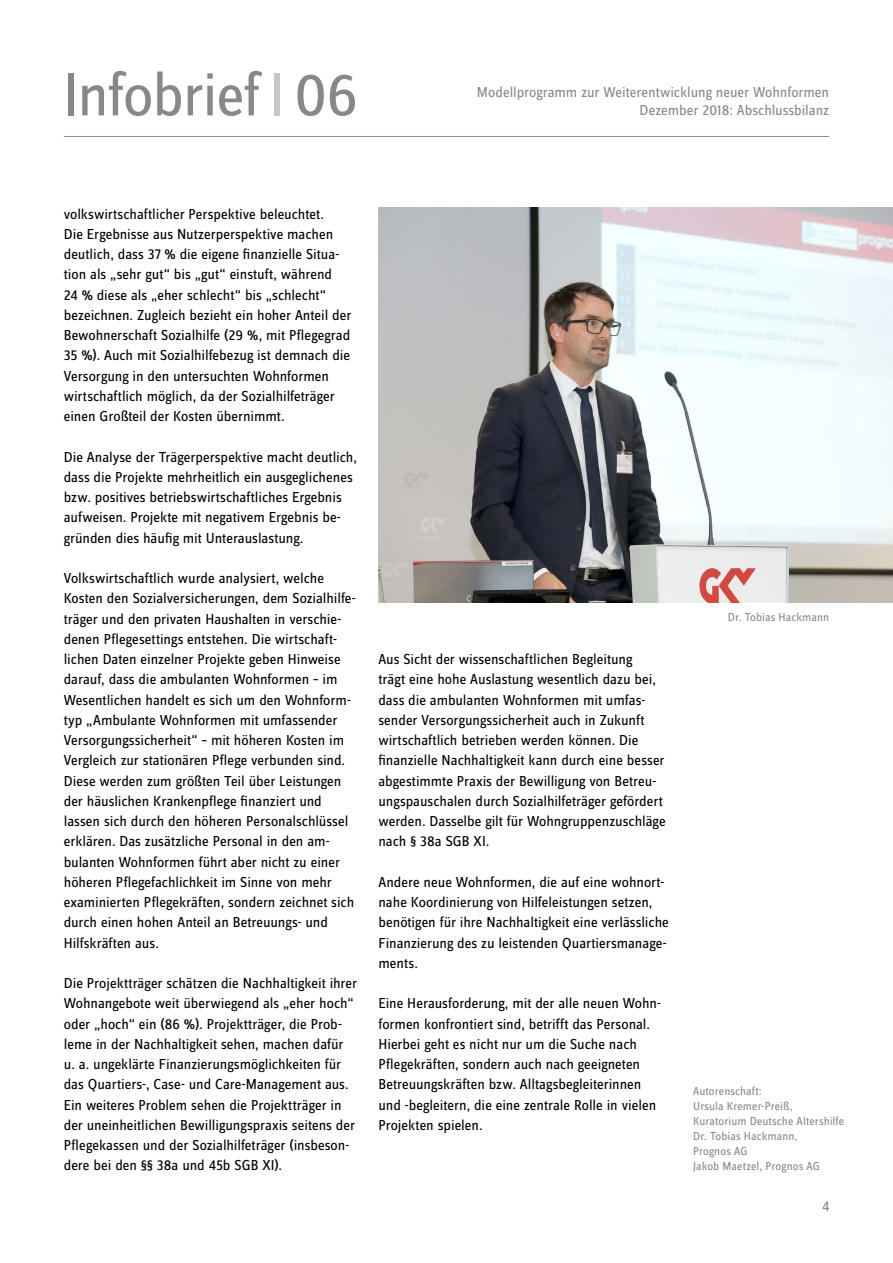
<style>
.page{position:relative;width:893px;height:1263px;background:#fff}
.page>*{position:absolute;margin:0;border:0;box-sizing:border-box;transform-origin:0 0}
.t1{font:63px "Zine Sans Dis";letter-spacing:-.02em;color:#87888a}
.t2{font:15px/20.2px "Zine Sans Dis";color:#000}
.t3{font:15px "Zine Sans Dis";color:#87888a}
.t4{font:12px/15px "Zine Sans Dis";letter-spacing:.005em;color:#87888a}
</style>
<div class="page">
<hr style="left:64px;top:136px;width:765px;height:1px;background:#87888a">
<div style="left:274px;top:73px;width:6px;height:42px;background:#c6c7c8"></div>
<img style="left:378px;top:207px;width:515px;height:396px">
<h1 class="t1" style="left:63px;top:65px;width:297px">Infobrief 06</h1>
<p class="t3" style="left:477px;top:85px;width:354px">Modellprogramm zur Weiterentwicklung neuer Wohnformen</p>
<p class="t3" style="left:640px;top:103px;width:191px">Dezember 2018: Abschlussbilanz</p>
<p class="t2" style="left:64px;top:204px;width:289px">volkswirtschaftlicher Perspektive beleuchtet.<br>Die Ergebnisse aus Nutzerperspektive machen deutlich, dass 37 % die eigene finanzielle Situa&shy;tion als „sehr gut“ bis „gut“ einstuft, während<br>24 % diese als „eher schlecht“ bis „schlecht“ bezeichnen. Zugleich bezieht ein hoher Anteil der Bewohnerschaft Sozialhilfe (29 %, mit Pflegegrad 35 %). Auch mit Sozialhilfebezug ist demnach die Versorgung in den untersuchten Wohnformen wirtschaftlich möglich, da der Sozialhilfeträger einen Großteil der Kosten übernimmt.</p>
<p class="t2" style="left:64px;top:447px;width:295px">Die Analyse der Trägerperspektive macht deutlich, dass die Projekte mehrheitlich ein ausgeglichenes bzw. positives betriebswirtschaftliches Ergebnis aufweisen. Projekte mit negativem Ergebnis be&shy;gründen dies häufig mit Unterauslastung.</p>
<p class="t2" style="left:64px;top:569px;width:293px">Volkswirtschaftlich wurde analysiert, welche Kosten den Sozialversicherungen, dem Sozialhilfe&shy;träger und den privaten Haushalten in verschie&shy;denen Pflegesettings entstehen. Die wirtschaft&shy;lichen Daten einzelner Projekte geben Hinweise darauf, dass die ambulanten Wohnformen – im Wesentlichen handelt es sich um den Wohnform&shy;typ „Ambulante Wohnformen mit umfassender Versorgungssicherheit“ – mit höheren Kosten im Vergleich zur stationären Pflege verbunden sind.<br>Diese werden zum größten Teil über Leistungen der häuslichen Krankenpflege finanziert und lassen sich durch den höheren Personalschlüssel erklären. Das zusätzliche Personal in den am&shy;bulanten Wohnformen führt aber nicht zu einer höheren Pflegefachlichkeit im Sinne von mehr examinierten Pflegekräften, sondern zeichnet sich durch einen hohen Anteil an Betreuungs- und Hilfskräften aus.</p>
<p class="t2" style="left:64px;top:974px;width:295px">Die Projektträger schätzen die Nachhaltigkeit ihrer Wohnangebote weit überwiegend als „eher hoch“ oder „hoch“ ein (86 %). Projektträger, die Prob&shy;leme in der Nachhaltigkeit sehen, machen dafür u. a. ungeklärte Finanzierungsmöglichkeiten für das Quartiers-, Case- und Care-Management aus.<br>Ein weiteres Problem sehen die Projektträger in der uneinheitlichen Bewilligungspraxis seitens der Pflegekassen und der Sozialhilfeträger (insbeson&shy;dere bei den §§ 38a und 45b SGB XI).</p>
<p class="t2" style="left:378px;top:650px;width:289px">Aus Sicht der wissenschaftlichen Begleitung<br>trägt eine hohe Auslastung wesentlich dazu bei, dass die ambulanten Wohnformen mit umfas&shy;sender Versorgungssicherheit auch in Zukunft wirtschaftlich betrieben werden können. Die finanzielle Nachhaltigkeit kann durch eine besser abgestimmte Praxis der Bewilligung von Betreu&shy;ungspauschalen durch Sozialhilfeträger gefördert werden. Dasselbe gilt für Wohngruppenzuschläge nach § 38a SGB XI.</p>
<p class="t2" style="left:378px;top:872px;width:292px">Andere neue Wohnformen, die auf eine wohnort&shy;nahe Koordinierung von Hilfeleistungen setzen, benötigen für ihre Nachhaltigkeit eine verlässliche Finanzierung des zu leistenden Quartiersmanage&shy;ments.</p>
<p class="t2" style="left:378px;top:994px;width:284px">Eine Herausforderung, mit der alle neuen Wohn&shy;formen konfrontiert sind, betrifft das Personal.<br>Hierbei geht es nicht nur um die Suche nach Pflegekräften, sondern auch nach geeigneten Betreuungskräften bzw. Alltagsbegleiterinnen und -begleitern, die eine zentrale Rolle in vielen Projekten spielen.</p>
<p class="t4" style="left:728px;top:610px;width:103px">Dr. Tobias Hackmann</p>
<p class="t4" style="left:693px;top:1084px;width:70px">Autorenschaft:</p>
<p class="t4" style="left:693px;top:1099px;width:153px">Ursula Kremer-Preiß,<br>Kuratorium Deutsche Altershilfe</p>
<p class="t4" style="left:693px;top:1129px;width:106px">Dr. Tobias Hackmann,<br>Prognos AG</p>
<p class="t4" style="left:693px;top:1159px;width:128px">Jakob Maetzel, Prognos AG</p>
<p class="t3" style="left:822px;top:1199px;width:9px">4</p>
</div>
